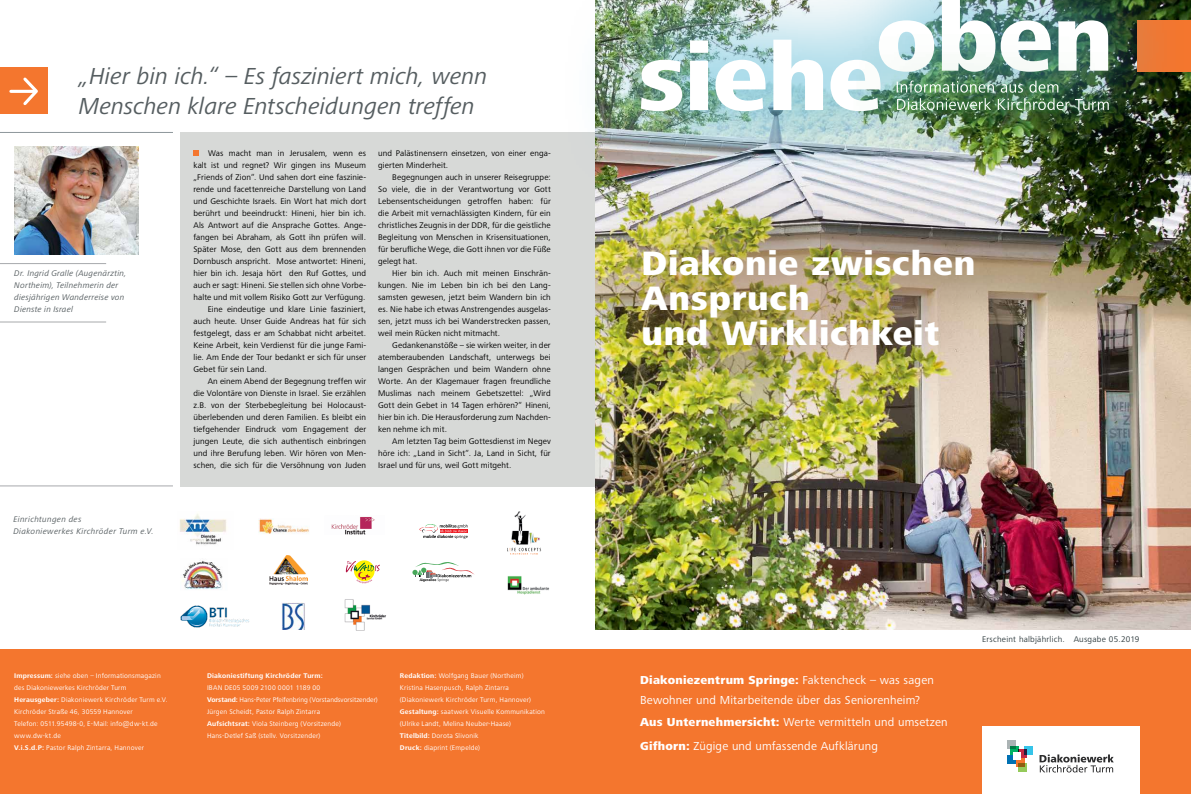
<style>
.page{position:relative;width:1191px;height:794px;background:#fff}
.page>*{position:absolute;margin:0;border:0;box-sizing:border-box;transform-origin:0 0}
.t1{font:800 35px/35px "Frutiger Next Pro";letter-spacing:.02em;color:#fff}
.t2{font:italic 24px/30px "Frutiger Next Pro";letter-spacing:-.005em;color:#555d60}
.t3{font:12px/20px "Frutiger Next Pro";letter-spacing:.015em;color:#fff}
.t4{font:8.5px/12px "Frutiger Next Pro";letter-spacing:.01em;color:#000;text-align:justify}
.t5{font:italic 8.5px/12px "Frutiger Next Pro";letter-spacing:.025em;color:#555d60}
.t6{font:8.5px "Frutiger Next Pro";letter-spacing:.025em;color:#323e41}
.t7{font:7px/12px "Frutiger Next Pro";letter-spacing:.025em;color:#fff}
.t8{font:700 7px "Frutiger Next Pro";letter-spacing:.025em;color:#fff}
.s1{font-weight:700}
.s2{font-weight:800}
</style>
<div class="page">
<img style="left:596px;top:0;width:595px;height:630px">
<div style="left:0;top:648px;width:1191px;height:146px;background:#f4762e"></div>
<div style="left:551px;top:159px;width:511px;height:280px;background:#835541;opacity:.63"></div>
<div style="left:982px;top:726px;width:157px;height:68px;background:#fff"></div>
<svg style="left:1007px;top:740px;width:20px;height:27px"></svg>
<div style="left:1018px;top:749px;width:9px;height:8px;background:#c42744"></div>
<div style="left:1010px;top:746px;width:8px;height:9px;background:#00b163"></div>
<svg style="left:1007px;top:740px;width:8px;height:9px"></svg>
<div style="left:1007px;top:755px;width:8px;height:8px;background:#0071b3"></div>
<div style="left:1015px;top:757px;width:9px;height:9px;background:#f4762e"></div>
<svg style="left:1018px;top:763px;width:9px;height:9px"></svg>
<svg style="left:1024px;top:746px;width:9px;height:9px"></svg>
<div style="left:1013px;top:752px;width:7px;height:8px;background:#fff"></div>
<svg style="left:1039px;top:754px;width:74px;height:18px"></svg>
<hr style="left:0;top:486px;width:173px;height:1px;background:#a7a9ac">
<img style="left:507px;top:576px;width:43px;height:19px">
<img style="left:281px;top:602px;width:24px;height:27px">
<img style="left:179px;top:514px;width:48px;height:31px">
<img style="left:331px;top:517px;width:44px;height:17px">
<img style="left:182px;top:560px;width:41px;height:30px">
<img style="left:259px;top:518px;width:50px;height:16px">
<img style="left:344px;top:599px;width:42px;height:32px">
<svg style="left:346px;top:560px;width:34px;height:24px"></svg>
<svg style="left:412px;top:562px;width:63px;height:20px"></svg>
<svg style="left:419px;top:524px;width:49px;height:15px"></svg>
<img style="left:511px;top:511px;width:29px;height:34px">
<svg style="left:507px;top:548px;width:34px;height:6px"></svg>
<img style="left:180px;top:605px;width:69px;height:23px">
<img style="left:269px;top:555px;width:38px;height:30px">
<div style="left:180px;top:132px;width:415px;height:354px;background:#d7d9d7"></div>
<img style="left:14px;top:146px;width:125px;height:108px">
<div style="left:0;top:68px;width:47px;height:46px;background:#f4762e"></div>
<hr style="left:11px;top:90px;width:23px;height:3px;background:#fff">
<svg style="left:21px;top:77px;width:17px;height:28px"></svg>
<hr style="left:0;top:132px;width:173px;height:1px;background:#8e979b">
<hr style="left:0;top:322px;width:106px;height:1px;background:#a7a9ac">
<hr style="left:0;top:263px;width:106px;height:1px;background:#a7a9ac">
<svg style="left:193px;top:150px;width:6px;height:6px"></svg>
<div style="left:1138px;top:20px;width:53px;height:52px;background:#f4762e"></div>
<div style="left:564px;top:0;width:622px;height:190px;background:#5cbcd8;opacity:.82"></div>
<img style="left:641px;top:0;width:467px;height:111px">
<img style="left:853px;top:50px;width:297px;height:111px">
<img style="left:854px;top:33px;width:246px;height:110px">
<img style="left:896px;top:81px;width:212px;height:29px">
<h2 class="t2" style="left:79px;top:61px;width:410px">„Hier bin ich.“ – Es fasziniert mich, wenn<br>Menschen klare Entscheidungen treffen</h2>
<p class="t5" style="left:14px;top:267px;width:114px">Dr. Ingrid Gralle (Augenärztin,<br>Northeim), Teilnehmerin der diesjährigen Wanderreise von<br>Dienste in Israel</p>
<p class="t5" style="left:13px;top:513px;width:142px">Einrichtungen des<br>Diakoniewerkes Kirchröder Turm e.V.</p>
<p class="t4" style="left:208px;top:147px;width:159px">Was macht man in Jerusalem, wenn es</p>
<p class="t4" style="left:193px;top:159px;width:174px">kalt ist und regnet? Wir gingen ins Museum</p>
<p class="t4" style="left:193px;top:171px;width:174px">„Friends of Zion“. Und sahen dort eine faszinie-</p>
<p class="t4" style="left:193px;top:183px;width:174px">rende und facettenreiche Darstellung von Land</p>
<p class="t4" style="left:193px;top:195px;width:174px">und Geschichte Israels. Ein Wort hat mich dort</p>
<p class="t4" style="left:193px;top:207px;width:174px">berührt und beeindruckt: Hineni, hier bin ich.</p>
<p class="t4" style="left:193px;top:219px;width:174px">Als Antwort auf die Ansprache Gottes. Ange-</p>
<p class="t4" style="left:193px;top:231px;width:174px">fangen bei Abraham, als Gott ihn prüfen will.</p>
<p class="t4" style="left:193px;top:243px;width:174px">Später Mose, den Gott aus dem brennenden</p>
<p class="t4" style="left:193px;top:255px;width:174px">Dornbusch anspricht. Mose antwortet: Hineni,</p>
<p class="t4" style="left:193px;top:267px;width:174px">hier bin ich. Jesaja hört den Ruf Gottes, und</p>
<p class="t4" style="left:193px;top:279px;width:174px">auch er sagt: Hineni. Sie stellen sich ohne Vorbe-</p>
<p class="t4" style="left:193px;top:291px;width:173px">halte und mit vollem Risiko Gott zur Verfügung.</p>
<p class="t4" style="left:208px;top:303px;width:160px">Eine eindeutige und klare Linie fasziniert,</p>
<p class="t4" style="left:193px;top:315px;width:174px">auch heute. Unser Guide Andreas hat für sich</p>
<p class="t4" style="left:193px;top:327px;width:174px">festgelegt, dass er am Schabbat nicht arbeitet.</p>
<p class="t4" style="left:193px;top:339px;width:174px">Keine Arbeit, kein Verdienst für die junge Fami-</p>
<p class="t4" style="left:193px;top:351px;width:174px">lie. Am Ende der Tour bedankt er sich für unser</p>
<p class="t4" style="left:193px;top:363px;width:75px">Gebet für sein Land.</p>
<p class="t4" style="left:208px;top:375px;width:160px">An einem Abend der Begegnung treffen wir</p>
<p class="t4" style="left:193px;top:387px;width:174px">die Volontäre von Dienste in Israel. Sie erzählen</p>
<p class="t4" style="left:193px;top:399px;width:174px">z.B. von der Sterbebegleitung bei Holocaust-</p>
<p class="t4" style="left:193px;top:411px;width:174px">überlebenden und deren Familien. Es bleibt ein</p>
<p class="t4" style="left:193px;top:423px;width:174px">tiefgehender Eindruck vom Engagement der</p>
<p class="t4" style="left:193px;top:435px;width:174px">jungen Leute, die sich authentisch einbringen</p>
<p class="t4" style="left:193px;top:447px;width:174px">und ihre Berufung leben. Wir hören von Men-</p>
<p class="t4" style="left:193px;top:459px;width:174px">schen, die sich für die Versöhnung von Juden</p>
<p class="t4" style="left:378px;top:147px;width:174px">und Palästinensern einsetzen, von einer enga&shy;gierten Minderheit.</p>
<p class="t4" style="left:378px;top:171px;width:174px;text-indent:14px">Begegnungen auch in unserer Reisegruppe:<br>So viele, die in der Verantwortung vor Gott Lebensentscheidungen getroffen haben: für die Arbeit mit vernachlässigten Kindern, für ein christliches Zeugnis in der DDR, für die geistliche Begleitung von Menschen in Krisensituationen, für berufliche Wege, die Gott ihnen vor die Füße gelegt hat.</p>
<p class="t4" style="left:378px;top:267px;width:174px;text-indent:14px">Hier bin ich. Auch mit meinen Einschrän&shy;kungen. Nie im Leben bin ich bei den Lang&shy;samsten gewesen, jetzt beim Wandern bin ich es. Nie habe ich etwas Anstrengendes ausgelas&shy;sen, jetzt muss ich bei Wanderstrecken passen, weil mein Rücken nicht mitmacht.</p>
<p class="t4" style="left:378px;top:339px;width:174px;text-indent:14px">Gedankenanstöße – sie wirken weiter, in der atemberaubenden Landschaft, unterwegs bei langen Gesprächen und beim Wandern ohne Worte. An der Klagemauer fragen freundliche Muslimas nach meinem Gebetszettel: „Wird Gott dein Gebet in 14 Tagen erhören?“ Hineni, hier bin ich. Die Herausforderung zum Nachden&shy;ken nehme ich mit.</p>
<p class="t4" style="left:378px;top:435px;width:174px;text-indent:14px">Am letzten Tag beim Gottesdienst im Negev höre ich: „Land in Sicht“. Ja, Land in Sicht, für Israel und für uns, weil Gott mitgeht.</p>
<p class="t7" style="left:14px;top:670px;width:155px"><span class="s1">Impressum:</span> siehe oben – Informationsmagazin des Diakoniewerkes Kirchröder Turm <span class="s1">Herausgeber:</span> Diakoniewerk Kirchröder Turm e.V.<br>Kirchröder Straße 46, 30559 Hannover<br>Telefon: 0511.95498-0, E-Mail: info@dw-kt.de www.dw-kt.de<br><span class="s1">V.i.S.d.P:</span> Pastor Ralph Zintarra, Hannover</p>
<p class="t8" style="left:207px;top:672px;width:117px">Diakoniestiftung Kirchröder Turm:</p>
<p class="t7" style="left:207px;top:682px;width:172px">IBAN DE05 5009 2100 0001 1189 00<br><span class="s1">Vorstand:</span> Hans-Peter Pfeifenbring (Vorstandsvorsitzender)<br>Jürgen Scheidt, Pastor Ralph Zintarra<br><span class="s1">Aufsichtsrat:</span> Viola Steinberg (Vorsitzende)<br>Hans-Detlef Saß (stellv. Vorsitzender)</p>
<p class="t7" style="left:400px;top:670px;width:147px"><span class="s1">Redaktion:</span> Wolfgang Bauer (Northeim)<br>Kristina Hasenpusch, Ralph Zintarra (Diakoniewerk Kirchröder Turm, Hannover)<br><span class="s1">Gestaltung:</span> saatwerk Visuelle Kommunikation (Ulrike Landt, Melina Neuber-Haase)<br><span class="s1">Titelbild:</span> Dorota Slivonik<br><span class="s1">Druck:</span> diaprint (Empelde)</p>
<h1 class="t1" style="left:641px;top:246px;width:336px">Diakonie zwischen<br>Anspruch<br>und Wirklichkeit</h1>
<h3 class="t3" style="left:640px;top:670px;width:295px"><span class="s2">Diakoniezentrum Springe:</span> Faktencheck – was sagen<br>Bewohner und Mitarbeitende über das Seniorenheim?</h3>
<h3 class="t3" style="left:640px;top:710px;width:309px;line-height:24px"><span class="s2">Aus Unternehmersicht:</span> Werte vermitteln und umsetzen<br><span class="s2">Gifhorn:</span> Zügige und umfassende Aufklärung</h3>
<p class="t6" style="left:982px;top:634px;width:159px">Erscheint halbjährlich. Ausgabe 05.2019</p>
</div>
